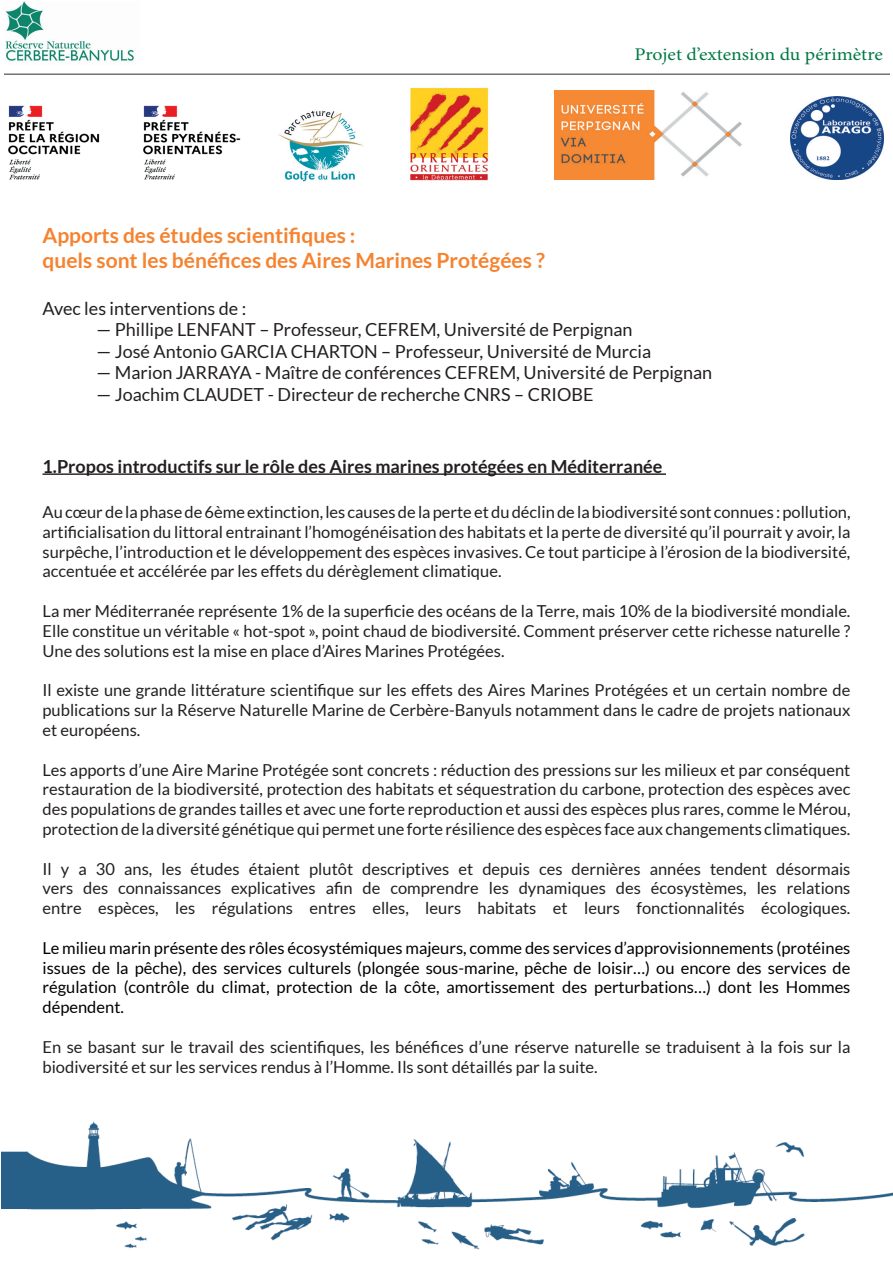
<style>
.page{position:relative;width:893px;height:1263px;background:#fff}
.page>*{position:absolute;margin:0;border:0;box-sizing:border-box;transform-origin:0 0}
.t1{font:700 21px "Lato";color:#f58330}
.t2{font:18px "Lato";color:#231f20}
.t3{font:700 18px "Lato";color:#231f20}
.t4{font:17.85px "Minion Pro";color:#017944;scale:1.11 1}
.t5{font:16.5px/19.8px "Lato";color:#231f20;text-align:justify}
.t6{font:16.5px/19.8px "Lato";color:#000;text-align:justify}
</style>
<div class="page">
<img style="left:8px;top:105px;width:92px;height:75px">
<img style="left:143px;top:105px;width:98px;height:75px">
<img style="left:278px;top:110px;width:85px;height:72px">
<img style="left:410px;top:87px;width:79px;height:94px">
<img style="left:5px;top:1px;width:129px;height:60px">
<img style="left:555px;top:90px;width:186px;height:90px">
<img style="left:791px;top:96px;width:92px;height:84px">
<hr style="left:5px;top:74px;width:885px;height:1px;background:#231f20">
<img style="left:1px;top:1121px;width:892px;height:129px">
<hr style="left:43px;top:473px;width:623px;height:2px;background:#231f20">
<p class="t4" style="left:634px;top:43px;width:225px">Projet d’extension du périmètre</p>
<p class="t1" style="left:43px;top:223px;width:314px">Apports des études scientifiques :</p>
<p class="t1" style="left:43px;top:248px;width:504px">quels sont les bénéfices des Aires Marines Protégées ?</p>
<p class="t2" style="left:43px;top:298px;width:205px">Avec les interventions de :</p>
<p class="t2" style="left:97px;top:320px;width:538px">— Phillipe LENFANT – Professeur, CEFREM, Université de Perpignan</p>
<p class="t2" style="left:97px;top:341px;width:556px">— José Antonio GARCIA CHARTON – Professeur, Université de Murcia</p>
<p class="t2" style="left:97px;top:363px;width:617px">— Marion JARRAYA - Maître de conférences CEFREM, Université de Perpignan</p>
<p class="t2" style="left:97px;top:384px;width:499px">— Joachim CLAUDET - Directeur de recherche CNRS – CRIOBE</p>
<p class="t3" style="left:43px;top:456px;width:621px">1.Propos introductifs sur le rôle des Aires marines protégées en Méditerranée</p>
<p class="t5" style="left:43px;top:502px;width:809px">Au cœur de la phase de 6ème extinction, les causes de la perte et du déclin de la biodiversité sont connues : pollution, artificialisation du littoral entrainant l’homogénéisation des habitats et la perte de diversité qu’il pourrait y avoir, la surpêche, l’introduction et le développement des espèces invasives. Ce tout participe à l’érosion de la biodiversité, accentuée et accélérée par les effets du dérèglement climatique.</p>
<p class="t5" style="left:43px;top:601px;width:809px">La mer Méditerranée représente 1% de la superficie des océans de la Terre, mais 10% de la biodiversité mondiale.<br>Elle constitue un véritable « hot-spot », point chaud de biodiversité. Comment préserver cette richesse naturelle ?<br>Une des solutions est la mise en place d’Aires Marines Protégées.</p>
<p class="t5" style="left:43px;top:680px;width:809px">Il existe une grande littérature scientifique sur les effets des Aires Marines Protégées et un certain nombre de publications sur la Réserve Naturelle Marine de Cerbère-Banyuls notamment dans le cadre de projets nationaux et européens.</p>
<p class="t5" style="left:43px;top:759px;width:809px">Les apports d’une Aire Marine Protégée sont concrets : réduction des pressions sur les milieux et par conséquent restauration de la biodiversité, protection des habitats et séquestration du carbone, protection des espèces avec des populations de grandes tailles et avec une forte reproduction et aussi des espèces plus rares, comme le Mérou, protection de la diversité génétique qui permet une forte résilience des espèces face aux changements climatiques.</p>
<p class="t5" style="left:43px;top:858px;width:809px">Il y a 30 ans, les études étaient plutôt descriptives et depuis ces dernières années tendent désormais vers des connaissances explicatives afin de comprendre les dynamiques des écosystèmes, les relations entre espèces, les régulations entres elles, leurs habitats et leurs fonctionnalités écologiques.</p>
<p class="t6" style="left:43px;top:938px;width:809px">Le milieu marin présente des rôles écosystémiques majeurs, comme des services d’approvisionnements (protéines issues de la pêche), des services culturels (plongée sous-marine, pêche de loisir…) ou encore des services de régulation (contrôle du climat, protection de la côte, amortissement des perturbations…) dont les Hommes dépendent.</p>
<p class="t5" style="left:43px;top:1037px;width:809px">En se basant sur le travail des scientifiques, les bénéfices d’une réserve naturelle se traduisent à la fois sur la biodiversité et sur les services rendus à l’Homme. Ils sont détaillés par la suite.</p>
</div>
